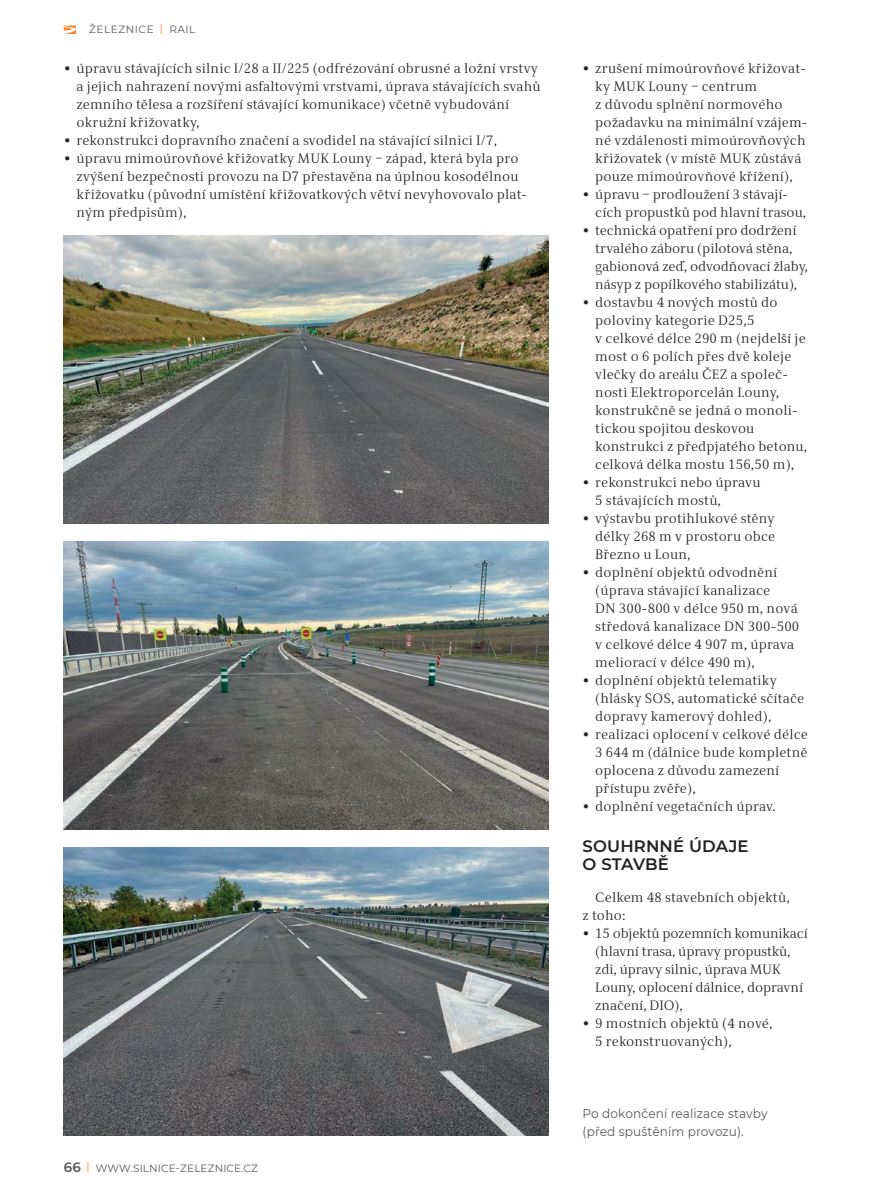
<style>
.page{position:relative;width:893px;height:1191px;background:#fff}
.page>*{position:absolute;margin:0;border:0;box-sizing:border-box;transform-origin:0 0}
.t1{font:600 16.5px/18px "Montserrat";letter-spacing:.01em;color:#231f20}
.t2{font:13.5px/18px "Alfon";letter-spacing:.01em;color:#231f20}
.t3{font:13.5px/18px "Alfon";letter-spacing:-.01em;color:#231f20}
.t4{font:12.75px/18px "Montserrat";letter-spacing:.01em;color:#57585a;scale:.95 1}
.t5{font:10.5px "Montserrat";letter-spacing:.01em;color:#57585a}
.t6{font:10.5px "Montserrat";letter-spacing:.05em;color:#57585a}
.s1{color:#f58220}
.s2{font-weight:600;font-size:13.5px}
</style>
<div class="page">
<svg style="left:64px;top:26px;width:12px;height:8px"></svg>
<img style="left:64px;top:235px;width:485px;height:288px">
<img style="left:64px;top:541px;width:485px;height:288px">
<img style="left:64px;top:847px;width:485px;height:288px">
<p class="t6" style="left:89px;top:22px;width:108px">ŽELEZNICE <span class="s1">|</span> RAIL</p>
<p class="t2" style="left:77px;top:60px;width:465px;text-indent:-13px">• úpravu stávajících silnic I/28 a II/225 (odfrézování obrusné a ložní vrstvy a jejich nahrazení novými asfaltovými vrstvami, úprava stávajících svahů zemního tělesa a rozšíření stávající komunikace) včetně vybudování okružní křižovatky,</p>
<p class="t2" style="left:64px;top:132px;width:435px">• rekonstrukci dopravního značení a svodidel na stávající silnici I/7,</p>
<p class="t2" style="left:77px;top:150px;width:452px;text-indent:-13px">• úpravu mimoúrovňové křižovatky MUK Louny – západ, která byla pro zvýšení bezpečnosti provozu na D7 přestavěna na úplnou kosodélnou křižovatku (původní umístění křižovatkových větví nevyhovovalo plat&shy;ným předpisům),</p>
<p class="t5" style="left:64px;top:1160px;width:196px"><span class="s2">66</span> <span class="s1">|</span> WWW.SILNICE-ZELEZNICE.CZ</p>
<p class="t2" style="left:595px;top:60px;width:214px;text-indent:-13px">• zrušení mimoúrovňové křižovat&shy;ky MUK Louny – centrum<br>z důvodu splnění normového požadavku na minimální vzájem&shy;né vzdálenosti mimoúrovňových křižovatek (v místě MUK zůstává pouze mimoúrovňové křížení),</p>
<p class="t2" style="left:595px;top:186px;width:213px;text-indent:-13px">• úpravu – prodloužení 3 stávají&shy;cích propustků pod hlavní trasou,</p>
<p class="t2" style="left:595px;top:222px;width:214px;text-indent:-13px">• technická opatření pro dodržení trvalého záboru (pilotová stěna, gabionová zeď, odvodňovací žlaby, násyp z popílkového stabilizátu),</p>
<p class="t2" style="left:595px;top:294px;width:214px;text-indent:-13px">• dostavbu 4 nových mostů do poloviny kategorie D25,5<br>v celkové délce 290 m (nejdelší je most o 6 polích přes dvě koleje vlečky do areálu ČEZ a společ&shy;nosti Elektroporcelán Louny, konstrukčně se jedná o monoli&shy;tickou spojitou deskovou konstrukci z předpjatého betonu, celková délka mostu 156,50 m),</p>
<p class="t2" style="left:595px;top:474px;width:167px;text-indent:-13px">• rekonstrukci nebo úpravu<br>5 stávajících mostů,</p>
<p class="t2" style="left:595px;top:510px;width:181px;text-align:justify;text-indent:-13px">• výstavbu protihlukové stěny délky 268 m v prostoru obce Březno u Loun,</p>
<p class="t2" style="left:595px;top:564px;width:206px;text-indent:-13px">• doplnění objektů odvodnění (úprava stávající kanalizace<br>DN 300-800 v délce 950 m, nová středová kanalizace DN 300-500 v celkové délce 4 907 m, úprava meliorací v délce 490 m),</p>
<p class="t2" style="left:595px;top:672px;width:210px;text-indent:-13px">• doplnění objektů telematiky (hlásky SOS, automatické sčítače dopravy kamerový dohled),</p>
<p class="t2" style="left:595px;top:726px;width:214px;text-indent:-13px">• realizaci oplocení v celkové délce<br>3 644 m (dálnice bude kompletně oplocena z důvodu zamezení přístupu zvěře),</p>
<p class="t2" style="left:583px;top:798px;width:195px">• doplnění vegetačních úprav.</p>
<p class="t1" style="left:583px;top:836px;width:168px">SOUHRNNÉ ÚDAJE<br>O STAVBĚ</p>
<p class="t2" style="left:583px;top:888px;width:209px;text-indent:13px">Celkem 48 stavebních objektů, z toho:</p>
<p class="t3" style="left:595px;top:924px;width:214px;text-indent:-13px">• 15 objektů pozemních komunikací (hlavní trasa, úpravy propustků, zdi, úpravy silnic, úprava MUK<br>Louny, oplocení dálnice, dopravní značení, DIO),</p>
<p class="t2" style="left:595px;top:1014px;width:179px;text-indent:-13px">• 9 mostních objektů (4 nové,<br>5 rekonstruovaných),</p>
<p class="t4" style="left:583px;top:1103px;width:196px">Po dokončení realizace stavby (před spuštěním provozu).</p>
</div>
